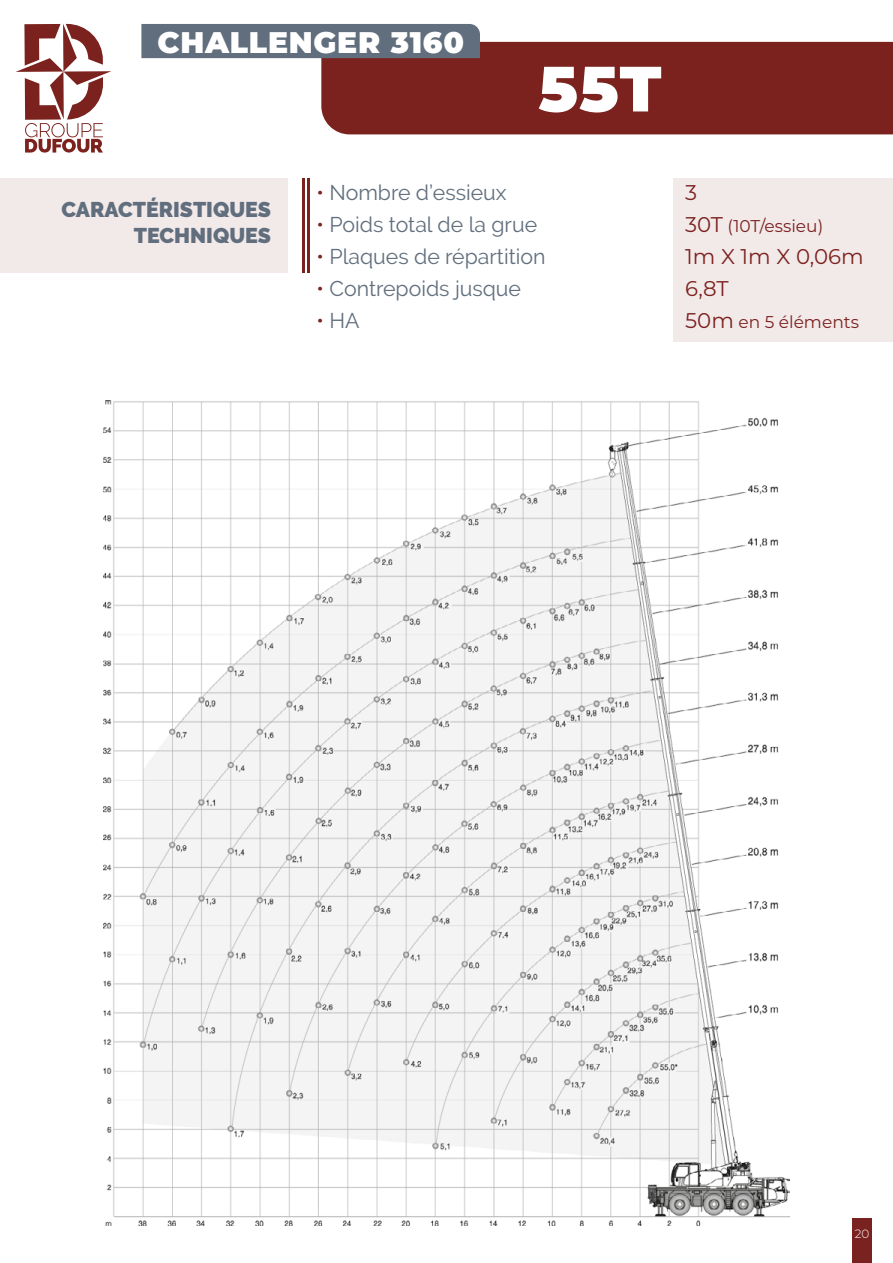
<style>
.page{position:relative;width:893px;height:1263px;background:#fff}
.page>*{position:absolute;margin:0;border:0;box-sizing:border-box;transform-origin:0 0}
.t1{font:900 63.9px "Montserrat";color:#fff}
.t2{font:900 29.85px "Montserrat";letter-spacing:.025em;color:#fff}
.t3{font:21.3px "Raleway";color:#616e7d}
.t4{font:900 21.3px/25.5px "Raleway";color:#616e7d;text-align:right}
.t5{font:21.3px/32px "Montserrat";color:#7b221f}
.t6{font:17.1px "Montserrat";color:#7b221f}
.t7{font:300 12px "Montserrat";color:#fff}
.s1{color:#7b221f}
.s2{font-size:21.3px}
</style>
<div class="page">
<div style="left:852px;top:1218px;width:20px;height:45px;background:#7a221f"></div>
<hr style="left:307px;top:178px;width:3px;height:95px;background:#7b221f">
<hr style="left:303px;top:178px;width:2px;height:95px;background:#7b221f">
<div style="left:321px;top:42px;width:572px;height:92px;background:#7b221f"></div>
<div style="left:141px;top:24px;width:339px;height:34px;background:#616e7d"></div>
<div style="left:0;top:178px;width:288px;height:95px;background:#f2e9e9"></div>
<div style="left:673px;top:178px;width:220px;height:164px;background:#f2e9e9"></div>
<svg style="left:16px;top:24px;width:95px;height:129px"></svg>
<img style="left:103px;top:400px;width:687px;height:826px">
<h2 class="t2" style="left:157px;top:20px;width:308px">CHALLENGER 3160</h2>
<h1 class="t1" style="left:538px;top:41px;width:125px">55T</h1>
<p class="t4" style="left:61px;top:197px;width:211px">CARACTÉRISTIQUES<br>TECHNIQUES</p>
<p class="t3" style="left:317px;top:180px;width:191px"><span class="s1">•</span> Nombre d’essieux</p>
<p class="t3" style="left:317px;top:212px;width:222px"><span class="s1">•</span> Poids total de la grue</p>
<p class="t3" style="left:317px;top:244px;width:230px"><span class="s1">•</span> Plaques de répartition</p>
<p class="t3" style="left:317px;top:276px;width:206px"><span class="s1">•</span> Contrepoids jusque</p>
<p class="t3" style="left:317px;top:308px;width:44px"><span class="s1">•</span> HA</p>
<p class="t5" style="left:685px;top:176px;width:14px">3</p>
<p class="t6" style="left:685px;top:214px;width:140px"><span class="s2">30T</span> (10T/essieu)</p>
<p class="t5" style="left:685px;top:240px;width:180px">1m X 1m X 0,06m<br>6,8T</p>
<p class="t6" style="left:685px;top:310px;width:175px"><span class="s2">50m</span> en 5 éléments</p>
<p class="t7" style="left:855px;top:1225px;width:16px">20</p>
</div>
